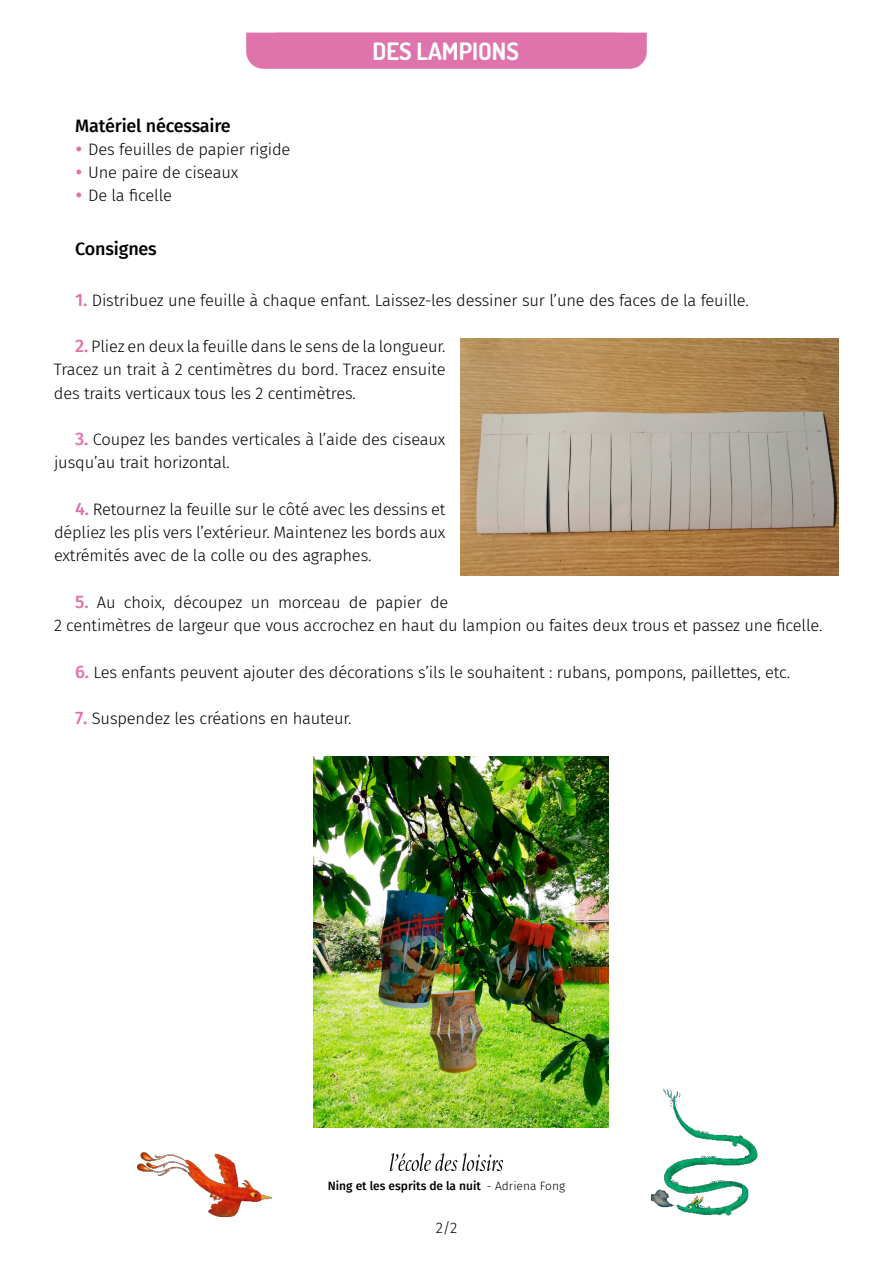
<style>
.page{position:relative;width:893px;height:1263px;background:#fff}
.page>*{position:absolute;margin:0;border:0;box-sizing:border-box;transform-origin:0 0}
.t1{font:700 24px "Dosis";color:#fff}
.t2{font:500 18px "Fira Sans";letter-spacing:-.01em;color:#000}
.t3{font:300 16.5px/23.2px "Fira Sans";letter-spacing:-.01em;color:#000}
.t4{font:300 15px "Fira Sans";color:#000}
.t5{font:500 12px "Fira Sans";color:#000}
.s1{font-weight:500;font-size:18px;color:#df73ab}
.s2{font-weight:300}
</style>
<div class="page">
<div style="left:246px;top:33px;width:401px;height:36px;background:#df73ab"></div>
<img style="left:391px;top:1153px;width:111px;height:17px">
<img style="left:461px;top:338px;width:378px;height:237px">
<img style="left:313px;top:757px;width:296px;height:370px">
<img style="left:137px;top:1153px;width:135px;height:63px">
<img style="left:651px;top:1088px;width:106px;height:127px">
<h1 class="t1" style="left:309px;top:35px;width:280px">ANIMAX POUR LES 7 À 9 ANS</h1>
<h1 class="t1" style="left:373px;top:36px;width:148px">DES LAMPIONS</h1>
<p class="t2" style="left:75px;top:111px;width:157px">Matériel nécessaire</p>
<p class="t3" style="left:88px;top:137px;width:204px">Des feuilles de papier rigide<br>Une paire de ciseaux<br>De la ficelle</p>
<p class="t2" style="left:75px;top:235px;width:83px">Consignes</p>
<p class="t3" style="left:75px;top:288px;width:675px"><span class="s1">1.</span> Distribuez une feuille à chaque enfant. Laissez-les dessiner sur l’une des faces de la feuille.</p>
<p class="t3" style="left:54px;top:335px;width:393px;text-align:justify;text-indent:21px"><span class="s1">2.</span> Pliez en deux la feuille dans le sens de la longueur.<br>Tracez un trait à 2 centimètres du bord. Tracez ensuite des traits verticaux tous les 2 centimètres.</p>
<p class="t3" style="left:54px;top:428px;width:393px;text-indent:21px"><span class="s1">3.</span> Coupez les bandes verticales à l’aide des ciseaux jusqu’au trait horizontal.</p>
<p class="t3" style="left:54px;top:497px;width:393px;text-align:justify;text-indent:21px"><span class="s1">4.</span> Retournez la feuille sur le côté avec les dessins et dépliez les plis vers l’extérieur. Maintenez les bords aux extrémités avec de la colle ou des agraphes.</p>
<p class="t3" style="left:54px;top:590px;width:770px;text-indent:21px"><span class="s1">5.</span> Au choix, découpez un morceau de papier de<br>2 centimètres de largeur que vous accrochez en haut du lampion ou faites deux trous et passez une ficelle.</p>
<p class="t3" style="left:75px;top:660px;width:716px"><span class="s1">6.</span> Les enfants peuvent ajouter des décorations s’ils le souhaitent : rubans, pompons, paillettes, etc.</p>
<p class="t3" style="left:75px;top:707px;width:278px"><span class="s1">7.</span> Suspendez les créations en hauteur.</p>
<p class="t5" style="left:328px;top:1176px;width:239px">Ning et les esprits de la nuit <span class="s2">- Adriena Fong</span></p>
<p class="t4" style="left:436px;top:1217px;width:23px">2/2</p>
</div>
